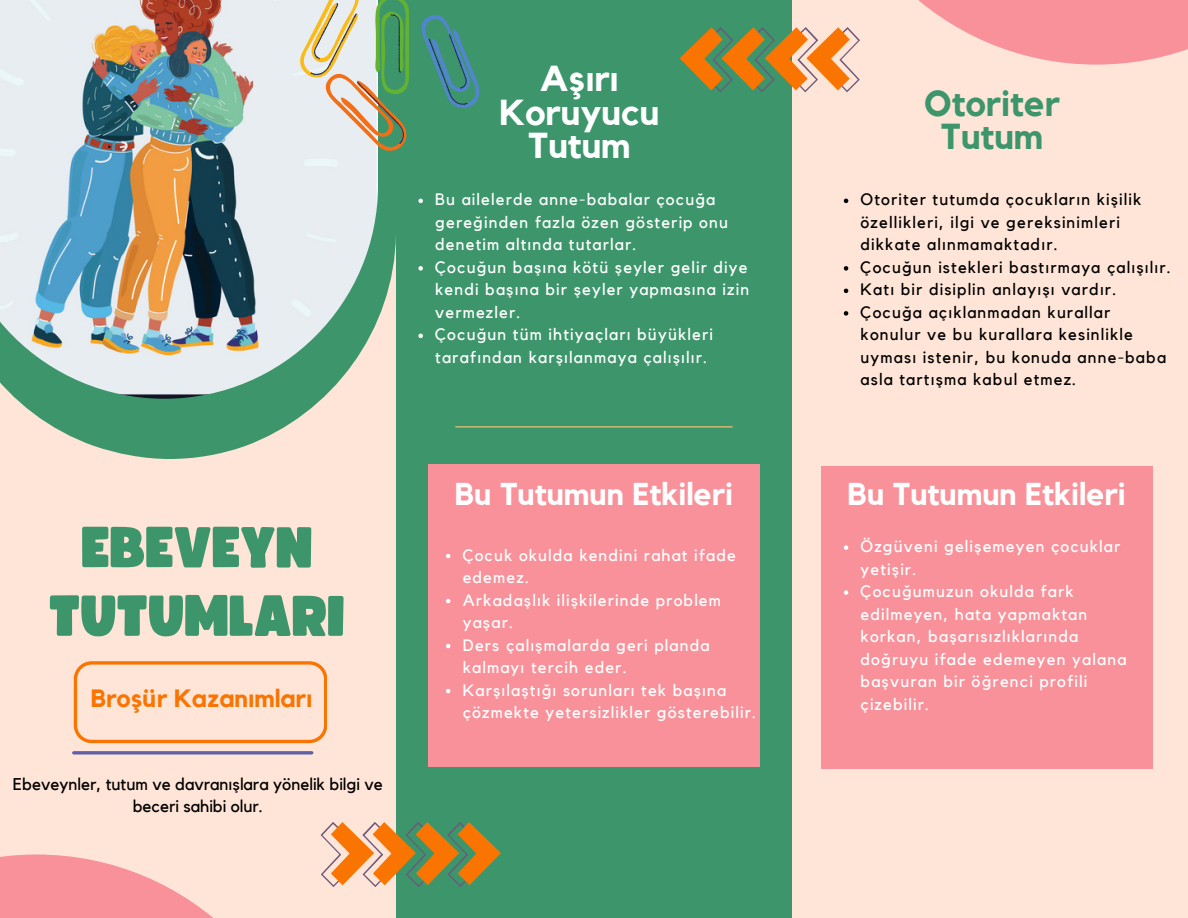
<style>
.page{position:relative;width:1188px;height:918px;background:#ffe5d7}
.page>*{position:absolute;margin:0;border:0;box-sizing:border-box;transform-origin:0 0}
.t1{font:57px "Funtastic";color:#3d966b}
.t2{font:700 36px/33.8px "Kollektif";color:#fff;text-align:center}
.t3{font:700 36px/33.8px "Kollektif";color:#3d966b;text-align:center}
.t4{font:700 31.5px "Kollektif";color:#fff}
.t5{font:700 24.9px "Kollektif";color:#f97400}
.t6{font:16.95px/21.3px "Kollektif";color:#000;text-align:center}
.t7{font:16.5px/22.5px "Kollektif";letter-spacing:.07em;color:#fff}
.t8{font:16.5px/22.5px "Kollektif";letter-spacing:.07em;color:#000}
</style>
<div class="page">
<svg style="left:74px;top:661px;width:253px;height:82px"></svg>
<svg style="left:74px;top:751px;width:238px;height:4px"></svg>
<div style="left:396px;top:0;width:396px;height:918px;background:#3d966b"></div>
<div style="left:428px;top:464px;width:332px;height:302px;background:#f8919a"></div>
<svg style="left:16px;top:151px;width:380px;height:308px;fill:#3d966b"></svg>
<hr style="left:456px;top:426px;width:276px;height:1px;background:#fdc474">
<svg style="left:321px;top:822px;width:180px;height:65px"></svg>
<svg style="left:680px;top:27px;width:180px;height:65px"></svg>
<img style="left:0;top:0;width:378px;height:399px">
<svg style="left:818px;top:0;width:370px;height:65px;fill:#f8919a"></svg>
<svg style="left:0;top:855px;width:213px;height:63px;fill:#f8919a"></svg>
<div style="left:821px;top:466px;width:331px;height:303px;background:#f8919a"></div>
<svg style="left:299px;top:0;width:180px;height:151px"></svg>
<svg style="left:418px;top:199px;width:5px;height:4px"></svg>
<svg style="left:418px;top:266px;width:5px;height:5px"></svg>
<svg style="left:418px;top:334px;width:5px;height:4px"></svg>
<svg style="left:446px;top:554px;width:4px;height:4px"></svg>
<svg style="left:446px;top:599px;width:4px;height:4px"></svg>
<svg style="left:446px;top:644px;width:4px;height:4px"></svg>
<svg style="left:446px;top:689px;width:4px;height:4px"></svg>
<svg style="left:844px;top:199px;width:4px;height:4px"></svg>
<svg style="left:844px;top:266px;width:4px;height:5px"></svg>
<svg style="left:844px;top:289px;width:4px;height:4px"></svg>
<svg style="left:844px;top:311px;width:4px;height:5px"></svg>
<svg style="left:844px;top:545px;width:4px;height:5px"></svg>
<svg style="left:844px;top:590px;width:4px;height:5px"></svg>
<p class="t1" style="left:82px;top:522px;width:233px">EBEVEYN</p>
<p class="t1" style="left:50px;top:590px;width:297px">TUTUMLARI</p>
<p class="t5" style="left:91px;top:687px;width:223px">Broşür Kazanımları</p>
<p class="t6" style="left:13px;top:774px;width:372px">Ebeveynler, tutum ve davranışlara yönelik bilgi ve beceri sahibi olur.</p>
<p class="t2" style="left:500px;top:63px;width:161px">Aşırı<br>Koruyucu<br>Tutum</p>
<p class="t7" style="left:435px;top:189px;width:294px">Bu ailelerde anne-babalar çocuğa gereğinden fazla özen gösterip onu denetim altında tutarlar.</p>
<p class="t7" style="left:435px;top:257px;width:316px;text-align:justify">Çocuğun başına kötü şeyler gelir diye kendi başına bir şeyler yapmasına izin vermezler.</p>
<p class="t7" style="left:435px;top:324px;width:279px">Çocuğun tüm ihtiyaçları büyükleri tarafından karşılanmaya çalışılır.</p>
<p class="t4" style="left:455px;top:479px;width:280px">Bu Tutumun Etkileri</p>
<p class="t7" style="left:463px;top:544px;width:275px">Çocuk okulda kendini rahat ifade edemez.</p>
<p class="t7" style="left:463px;top:589px;width:260px">Arkadaşlık ilişkilerinde problem yaşar.</p>
<p class="t7" style="left:463px;top:634px;width:248px">Ders çalışmalarda geri planda kalmayı tercih eder.</p>
<p class="t7" style="left:463px;top:679px;width:295px">Karşılaştığı sorunları tek başına çözmekte yetersizlikler gösterebilir.</p>
<p class="t3" style="left:924px;top:88px;width:137px">Otoriter<br>Tutum</p>
<p class="t8" style="left:861px;top:189px;width:282px">Otoriter tutumda çocukların kişilik özellikleri, ilgi ve gereksinimleri dikkate alınmamaktadır.</p>
<p class="t8" style="left:861px;top:257px;width:312px">Çocuğun istekleri bastırmaya çalışılır.</p>
<p class="t8" style="left:861px;top:279px;width:257px">Katı bir disiplin anlayışı vardır.</p>
<p class="t8" style="left:861px;top:302px;width:307px">Çocuğa açıklanmadan kurallar konulur ve bu kurallara kesinlikle uyması istenir, bu konuda anne-baba asla tartışma kabul etmez.</p>
<p class="t4" style="left:848px;top:479px;width:280px">Bu Tutumun Etkileri</p>
<p class="t7" style="left:861px;top:536px;width:261px">Özgüveni gelişemeyen çocuklar yetişir.</p>
<p class="t7" style="left:861px;top:581px;width:267px">Çocuğumuzun okulda fark edilmeyen, hata yapmaktan korkan, başarısızlıklarında doğruyu ifade edemeyen yalana başvuran bir öğrenci profili çizebilir.</p>
</div>
